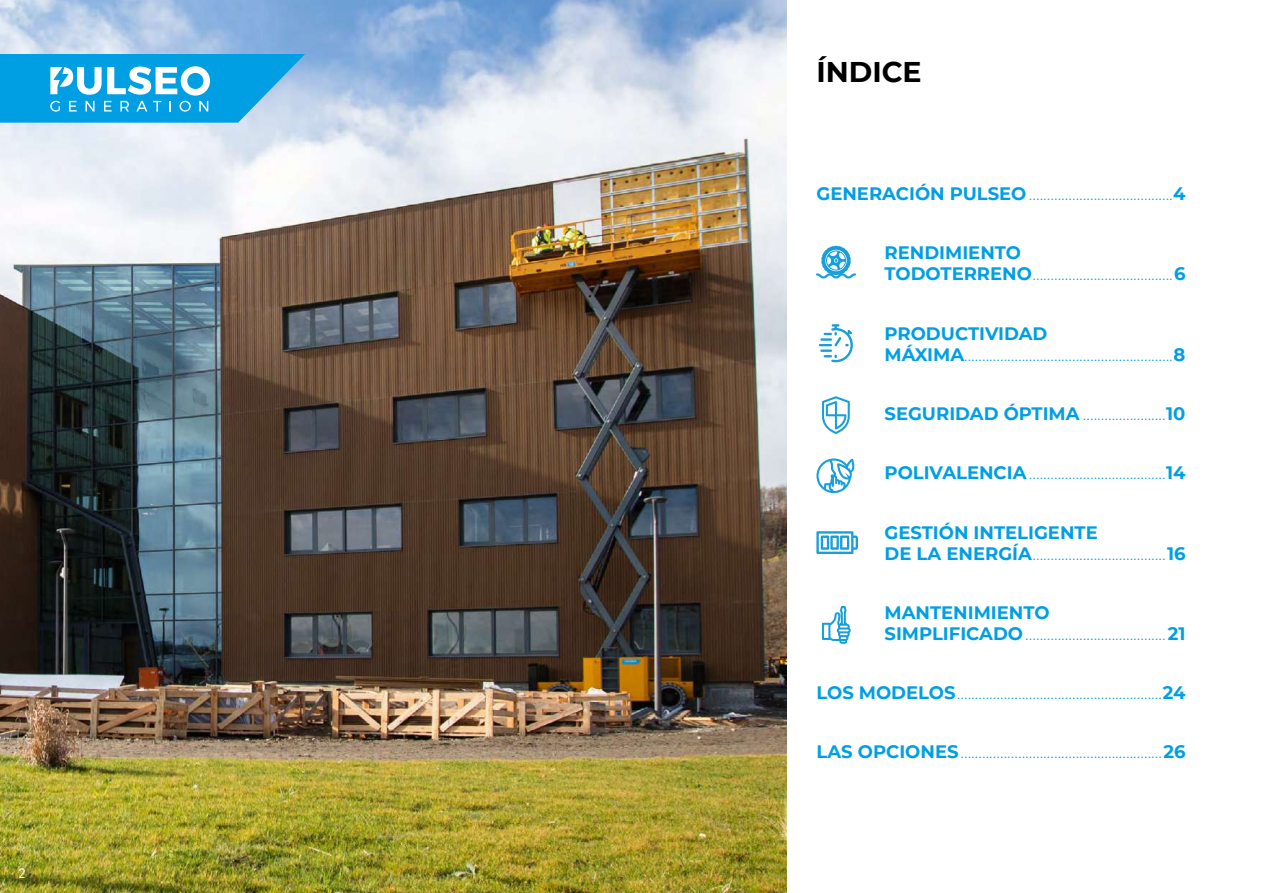
<style>
.page{position:relative;width:1263px;height:893px;background:#fff}
.page>*{position:absolute;margin:0;border:0;box-sizing:border-box;transform-origin:0 0}
.t1{font:700 28.5px "Montserrat";color:#000}
.t2{font:300 18px/21px "Montserrat";color:#009fe3}
.t3{font:13.5px "DIN Pro";color:#fff}
.s1{font-weight:700}
</style>
<div class="page">
<img style="left:0;top:0;width:787px;height:893px">
<svg style="left:0;top:54px;width:305px;height:69px;background:#36b1e7"></svg>
<svg style="left:816px;top:246px;width:40px;height:32px"></svg>
<svg style="left:819px;top:324px;width:34px;height:38px"></svg>
<svg style="left:822px;top:396px;width:28px;height:38px"></svg>
<svg style="left:816px;top:531px;width:42px;height:23px"></svg>
<svg style="left:822px;top:606px;width:29px;height:38px"></svg>
<svg style="left:816px;top:458px;width:39px;height:35px"></svg>
<p class="t3" style="left:18px;top:864px;width:9px">2</p>
<h1 class="t1" style="left:816px;top:51px;width:107px">ÍNDICE</h1>
<p class="t2" style="left:816px;top:183px;width:370px"><span class="s1">GENERACIÓN PULSEO</span>........................................<span class="s1">4</span></p>
<p class="t2" style="left:884px;top:242px;width:302px"><span class="s1">RENDIMIENTO<br>TODOTERRENO</span>.......................................<span class="s1">6</span></p>
<p class="t2" style="left:884px;top:322px;width:302px"><span class="s1">PRODUCTIVIDAD<br>MÁXIMA</span>..........................................................<span class="s1">8</span></p>
<p class="t2" style="left:884px;top:403px;width:302px"><span class="s1">SEGURIDAD ÓPTIMA</span> .......................<span class="s1">10</span></p>
<p class="t2" style="left:884px;top:462px;width:302px"><span class="s1">POLIVALENCIA</span>......................................<span class="s1">14</span></p>
<p class="t2" style="left:884px;top:521px;width:302px"><span class="s1">GESTIÓN INTELIGENTE<br>DE LA ENERGÍA</span>.....................................<span class="s1">16</span></p>
<p class="t2" style="left:884px;top:601px;width:302px"><span class="s1">MANTENIMIENTO<br>SIMPLIFICADO</span>.......................................<span class="s1">21</span></p>
<p class="t2" style="left:816px;top:682px;width:371px"><span class="s1">LOS MODELOS</span>.........................................................<span class="s1">24</span></p>
<p class="t2" style="left:816px;top:741px;width:371px"><span class="s1">LAS OPCIONES</span>........................................................<span class="s1">26</span></p>
</div>
